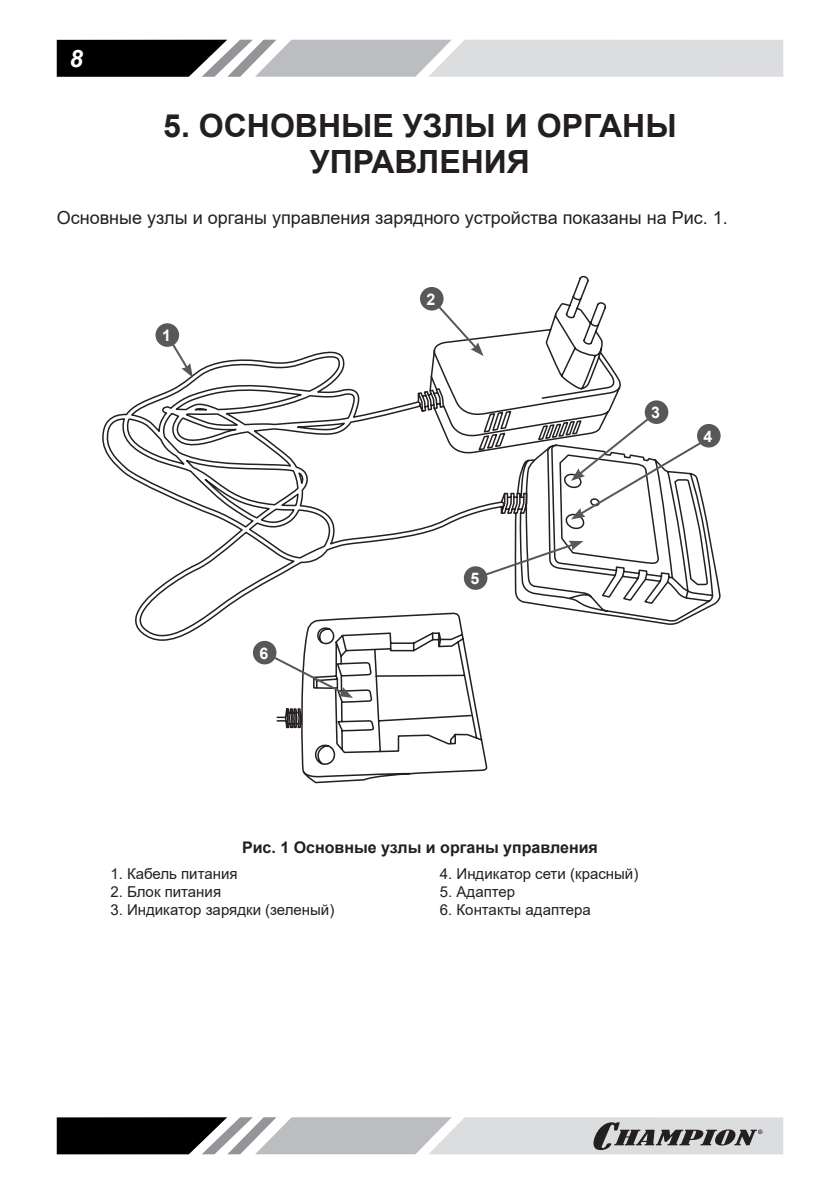
<style>
.page{position:relative;width:840px;height:1191px;background:#fff}
.page>*{position:absolute;margin:0;border:0;box-sizing:border-box;transform-origin:0 0}
.t1{font:700 32px/36px "Arial";color:#231f20;text-align:center}
.t2{font:italic 700 24px "Arial";color:#fff}
.t3{font:18px "Arial";color:#231f20}
.t4{font:700 16px "Arial";color:#231f20}
.t5{font:700 16px "Arial";color:#fff}
.t6{font:15px "Arial";color:#231f20}
</style>
<div class="page">
<svg style="left:57px;top:40px;width:725px;height:37px;background:#a7a8a9"></svg>
<svg style="left:57px;top:1117px;width:725px;height:37px;background:#9c9c9e"></svg>
<svg style="left:102px;top:276px;width:619px;height:371px"></svg>
<svg style="left:164px;top:332px;width:29px;height:46px"></svg>
<svg style="left:428px;top:296px;width:55px;height:60px"></svg>
<svg style="left:570px;top:409px;width:145px;height:110px"></svg>
<svg style="left:473px;top:541px;width:110px;height:39px"></svg>
<svg style="left:262px;top:612px;width:226px;height:172px"></svg>
<div style="left:696px;top:424px;width:24px;height:23px;background:#57585a;border-radius:50%"></div>
<div style="left:155px;top:323px;width:24px;height:24px;background:#57585a;border-radius:50%"></div>
<div style="left:644px;top:400px;width:24px;height:24px;background:#57585a;border-radius:50%"></div>
<div style="left:420px;top:287px;width:23px;height:23px;background:#57585a;border-radius:50%"></div>
<div style="left:253px;top:641px;width:23px;height:23px;background:#57585a;border-radius:50%"></div>
<div style="left:463px;top:566px;width:24px;height:24px;background:#57585a;border-radius:50%"></div>
<h2 class="t2" style="left:70px;top:42px;width:15px">8</h2>
<h1 class="t1" style="left:163px;top:108px;width:514px">5. ОСНОВНЫЕ УЗЛЫ И ОРГАНЫ<br>УПРАВЛЕНИЯ</h1>
<p class="t3" style="left:57px;top:205px;width:672px">Основные узлы и органы управления зарядного устройства показаны на Рис. 1.</p>
<p class="t5" style="left:162px;top:324px;width:10px">1</p>
<p class="t5" style="left:259px;top:641px;width:10px">6</p>
<p class="t5" style="left:426px;top:288px;width:10px">2</p>
<p class="t5" style="left:470px;top:567px;width:10px">5</p>
<p class="t5" style="left:651px;top:401px;width:10px">3</p>
<p class="t5" style="left:703px;top:425px;width:10px">4</p>
<p class="t4" style="left:242px;top:836px;width:357px">Рис. 1 Основные узлы и органы управления</p>
<p class="t6" style="left:110px;top:863px;width:129px">1. Кабель питания</p>
<p class="t6" style="left:110px;top:881px;width:112px">2. Блок питания</p>
<p class="t6" style="left:110px;top:899px;width:225px">3. Индикатор зарядки (зеленый)</p>
<p class="t6" style="left:439px;top:863px;width:200px">4. Индикатор сети (красный)</p>
<p class="t6" style="left:439px;top:881px;width:77px">5. Адаптер</p>
<p class="t6" style="left:439px;top:899px;width:152px">6. Контакты адаптера</p>
</div>
